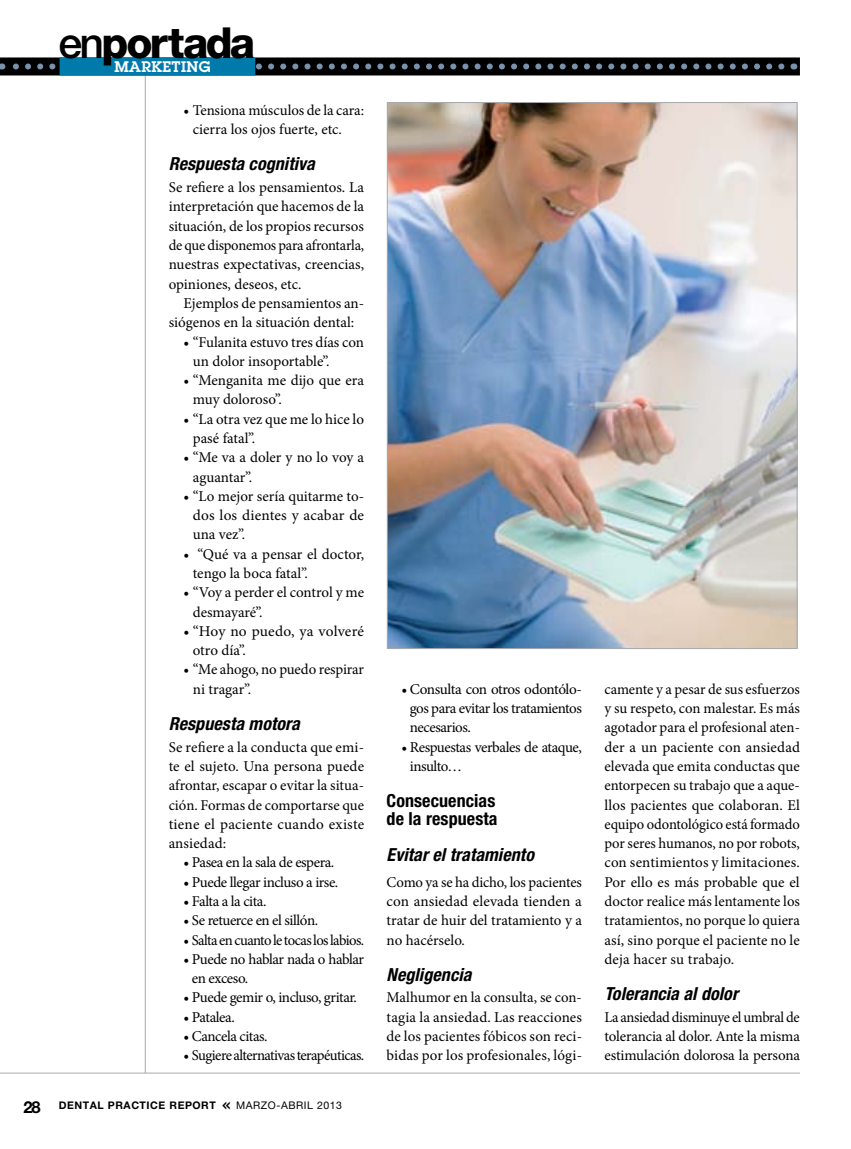
<style>
.page{position:relative;width:851px;height:1149px;background:#fff}
.page>*{position:absolute;margin:0;border:0;box-sizing:border-box;transform-origin:0 0}
.t1{font:800 42.75px "Helvetica Neue LT Std";letter-spacing:-.06em;color:#000}
.t2{font:italic 700 condensed 18px "Helvetica Neue LT Std";letter-spacing:.005em;color:#000}
.t3{font:700 condensed 18px/18px "Helvetica Neue LT Std";letter-spacing:.005em;color:#000}
.t4{font:15px/19.4px "Minion Pro";letter-spacing:-.005em;color:#000}
.t5{font:15px/19.2px "Minion Pro";letter-spacing:-.03em;color:#000}
.t6{font:15px "Minion Pro";letter-spacing:-.04em;color:#000}
.t7{font:600 15px "Lubalin Graph Std";letter-spacing:.025em;color:#fff}
.t8{font:700 10.5px "Helvetica Neue LT Std";letter-spacing:.05em;color:#000}
.s1{font-weight:500}
.s2{font-size:16.5px}
.s3{font-family:"DIN Mittelschrift Std";font-weight:400;font-size:19.5px}
.s4{font-weight:400}
</style>
<div class="page">
<hr style="left:145px;top:75px;width:1px;height:997px;background:#a7a9ac">
<hr style="left:0;top:1072px;width:799px;height:1px;background:#a7a9ac">
<div style="left:0;top:57px;width:799px;height:18px;background:#000"></div>
<svg style="left:1px;top:63px;width:780px;height:6px"></svg>
<div style="left:60px;top:57px;width:195px;height:18px;background:#0079ab"></div>
<img style="left:389px;top:104px;width:406px;height:542px">
<h1 class="t1" style="left:59px;top:17px;width:198px"><span class="s1">en</span>portada</h1>
<p class="t4" style="left:193px;top:101px;width:173px;text-indent:-9px">• Tensiona músculos de la cara: cierra los ojos fuerte, etc.</p>
<p class="t2" style="left:169px;top:153px;width:147px">Respuesta cognitiva</p>
<p class="t4" style="left:169px;top:178px;width:197px;text-align:justify">Se refiere a los pensamientos. La interpretación que hacemos de la situación, de los propios recursos de que disponemos para afrontarla, nuestras expectativas, creencias, opiniones, deseos, etc.</p>
<p class="t4" style="left:169px;top:293px;width:197px;text-indent:15px">Ejemplos de pensamientos an&shy;siógenos en la situación dental:</p>
<p class="t4" style="left:193px;top:332px;width:173px;text-indent:-9px">• “Fulanita estuvo tres días con un dolor insoportable”.</p>
<p class="t4" style="left:193px;top:370px;width:173px;text-indent:-9px">• “Menganita me dijo que era muy doloroso”.</p>
<p class="t4" style="left:193px;top:409px;width:173px;text-indent:-9px">• “La otra vez que me lo hice lo pasé fatal”.</p>
<p class="t4" style="left:193px;top:448px;width:173px;text-indent:-9px">• “Me va a doler y no lo voy a aguantar”.</p>
<p class="t4" style="left:193px;top:486px;width:173px;text-align:justify;text-indent:-9px">• “Lo mejor sería quitarme to&shy;dos los dientes y acabar de una vez”.</p>
<p class="t4" style="left:193px;top:544px;width:173px;text-indent:-9px">• “Qué va a pensar el doctor, tengo la boca fatal”.</p>
<p class="t4" style="left:193px;top:582px;width:173px;text-indent:-9px">• “Voy a perder el control y me desmayaré”.</p>
<p class="t4" style="left:193px;top:621px;width:173px;text-indent:-9px">• “Hoy no puedo, ya volveré otro día”.</p>
<p class="t4" style="left:193px;top:660px;width:173px;text-indent:-9px">• “Me ahogo, no puedo respirar ni tragar”.</p>
<p class="t2" style="left:169px;top:712px;width:133px">Respuesta motora</p>
<p class="t4" style="left:169px;top:737px;width:197px;text-align:justify">Se refiere a la conducta que emi&shy;te el sujeto. Una persona puede afrontar, escapar o evitar la situa&shy;ción. Formas de comportarse que tiene el paciente cuando existe ansiedad:</p>
<p class="t5" style="left:183px;top:852px;width:152px">• Pasea en la sala de espera.</p>
<p class="t5" style="left:183px;top:872px;width:156px">• Puede llegar incluso a irse.</p>
<p class="t5" style="left:183px;top:891px;width:84px">• Falta a la cita.</p>
<p class="t5" style="left:183px;top:910px;width:136px">• Se retuerce en el sillón.</p>
<p class="t6" style="left:183px;top:929px;width:182px">• Salta en cuanto le tocas los labios.</p>
<p class="t5" style="left:192px;top:949px;width:174px;text-indent:-8px">• Puede no hablar nada o hablar en exceso.</p>
<p class="t5" style="left:183px;top:987px;width:175px">• Puede gemir o, incluso, gritar.</p>
<p class="t5" style="left:183px;top:1007px;width:53px">• Patalea.</p>
<p class="t5" style="left:183px;top:1026px;width:86px">• Cancela citas.</p>
<p class="t6" style="left:183px;top:1045px;width:182px">• Sugiere alternativas terapéuticas.</p>
<p class="t7" style="left:114px;top:56px;width:97px">MARKETING</p>
<p class="t8" style="left:23px;top:1098px;width:320px"><span class="s2">28</span> DENTAL PRACTICE REPORT <span class="s3">«</span> <span class="s4">MARZO-ABRIL 2013</span></p>
<p class="t4" style="left:410px;top:679px;width:174px;text-align:justify;text-indent:-8px">• Consulta con otros odontólo&shy;gos para evitar los tratamientos necesarios.</p>
<p class="t5" style="left:410px;top:737px;width:173px;text-indent:-8px">• Respuestas verbales de ataque, insulto…</p>
<p class="t3" style="left:386px;top:791px;width:112px">Consecuencias de la respuesta</p>
<p class="t2" style="left:386px;top:843px;width:149px">Evitar el tratamiento</p>
<p class="t4" style="left:386px;top:872px;width:197px;text-align:justify">Como ya se ha dicho, los pacientes con ansiedad elevada tienden a tratar de huir del tratamiento y a no hacérselo.</p>
<p class="t2" style="left:386px;top:962px;width:86px">Negligencia</p>
<p class="t4" style="left:386px;top:987px;width:197px;text-align:justify">Malhumor en la consulta, se con&shy;tagia la ansiedad. Las reacciones de los pacientes fóbicos son reci&shy;bidas por los profesionales, lógi-</p>
<p class="t4" style="left:604px;top:679px;width:197px;text-align:justify">camente y a pesar de sus esfuerzos y su respeto, con malestar. Es más agotador para el profesional aten&shy;der a un paciente con ansiedad elevada que emita conductas que entorpecen su trabajo que a aque&shy;llos pacientes que colaboran. El equipo odontológico está formado por seres humanos, no por robots, con sentimientos y limitaciones.<br>Por ello es más probable que el doctor realice más lentamente los tratamientos, no porque lo quiera así, sino porque el paciente no le deja hacer su trabajo.</p>
<p class="t2" style="left:604px;top:982px;width:135px">Tolerancia al dolor</p>
<p class="t4" style="left:604px;top:1007px;width:197px;text-align:justify">La ansiedad disminuye el umbral de tolerancia al dolor. Ante la misma estimulación dolorosa la persona</p>
</div>
